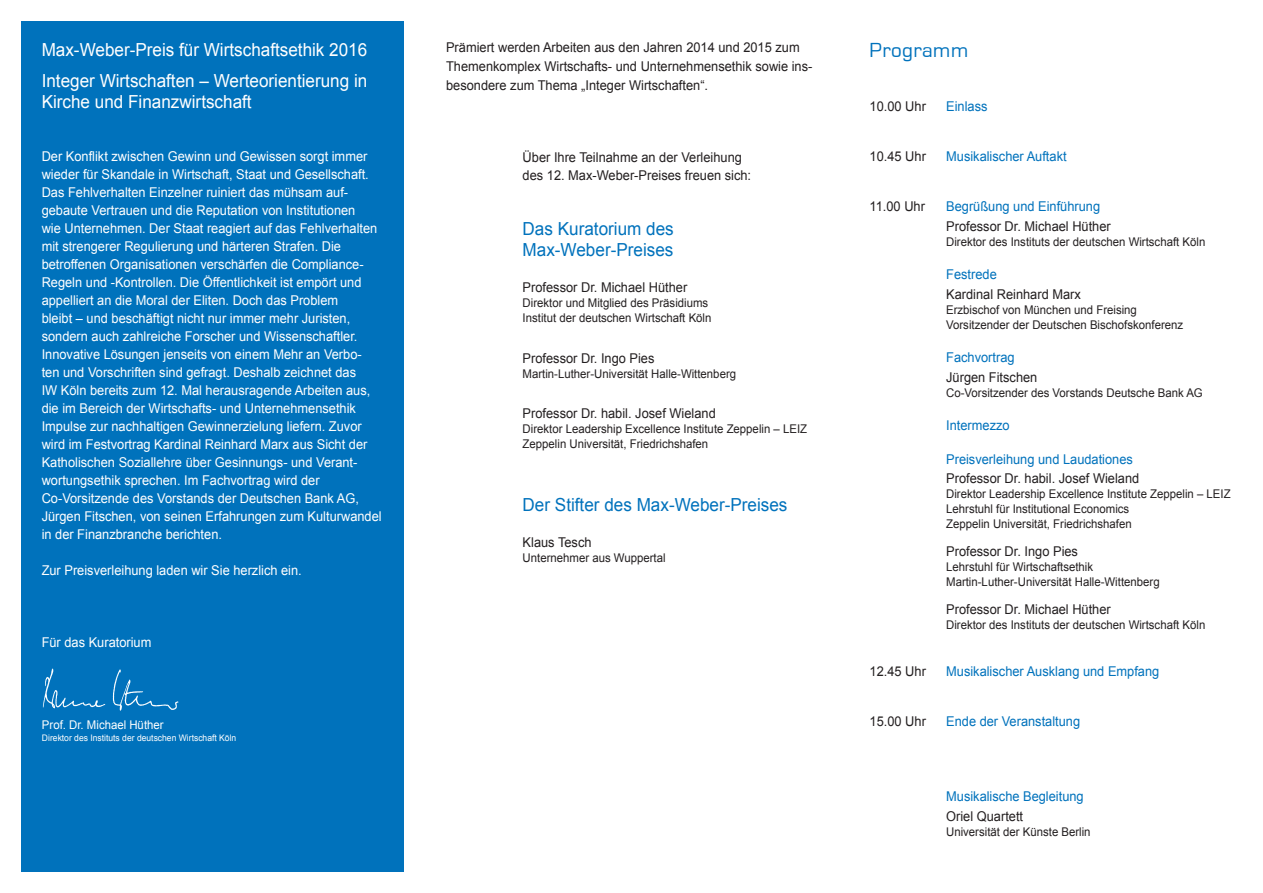
<style>
.page{position:relative;width:1263px;height:893px;background:#fff}
.page>*{position:absolute;margin:0;border:0;box-sizing:border-box;transform-origin:0 0}
.t1{font:21px "Eurostile";letter-spacing:.02em;color:#0072bc}
.t2{font:18px/31.7px "Arial";color:#fff;scale:.95 1}
.t3{font:18px/21px "Arial";color:#0072bc;scale:.95 1}
.t4{font:13.5px/18px "Arial";color:#fff;scale:.95 1}
.t5{font:13.5px/18.8px "Arial";color:#231f20;scale:.95 1}
.t6{font:13.5px "Arial";color:#0072bc;scale:.95 1}
.t7{font:12px/15px "Arial";color:#231f20;scale:.95 1}
.t8{font:12px "Arial";color:#fff;scale:.95 1}
.t9{font:9px "Arial";color:#fff;scale:.95 1}
</style>
<div class="page">
<div style="left:21px;top:21px;width:383px;height:851px;background:#0072bc"></div>
<img style="left:42px;top:668px;width:137px;height:43px">
<h2 class="t2" style="left:42px;top:34px;width:344px">Max-Weber-Preis für Wirtschaftsethik 2016<br>Integer Wirtschaften – Werteorientierung in</h2>
<h2 class="t2" style="left:42px;top:86px;width:223px">Kirche und Finanzwirtschaft</h2>
<p class="t4" style="left:42px;top:148px;width:359px">Der Konflikt zwischen Gewinn und Gewissen sorgt immer wieder für Skandale in Wirtschaft, Staat und Gesellschaft.<br>Das Fehlverhalten Einzelner ruiniert das mühsam auf&shy;gebaute Vertrauen und die Reputation von Institutionen<br>wie Unternehmen. Der Staat reagiert auf das Fehlverhalten mit strengerer Regulierung und härteren Strafen. Die betroffenen Organisationen verschärfen die Compliance-Regeln und -Kontrollen. Die Öffentlichkeit ist empört und appelliert an die Moral der Eliten. Doch das Problem<br>bleibt – und beschäftigt nicht nur immer mehr Juristen, sondern auch zahlreiche Forscher und Wissenschaftler.<br>Innovative Lösungen jenseits von einem Mehr an Verbo&shy;ten und Vorschriften sind gefragt. Deshalb zeichnet das<br>IW Köln bereits zum 12. Mal herausragende Arbeiten aus, die im Bereich der Wirtschafts- und Unternehmensethik Impulse zur nachhaltigen Gewinnerzielung liefern. Zuvor wird im Festvortrag Kardinal Reinhard Marx aus Sicht der Katholischen Soziallehre über Gesinnungs- und Verant&shy;wortungsethik sprechen. Im Fachvortrag wird der Co-Vorsitzende des Vorstands der Deutschen Bank AG, Jürgen Fitschen, von seinen Erfahrungen zum Kulturwandel in der Finanzbranche berichten.</p>
<p class="t4" style="left:42px;top:562px;width:275px">Zur Preisverleihung laden wir Sie herzlich ein.</p>
<p class="t4" style="left:42px;top:634px;width:117px">Für das Kuratorium</p>
<p class="t8" style="left:42px;top:717px;width:130px">Prof. Dr. Michael Hüther</p>
<p class="t9" style="left:42px;top:732px;width:206px">Direktor des Instituts der deutschen Wirtschaft Köln</p>
<p class="t5" style="left:446px;top:38px;width:386px">Prämiert werden Arbeiten aus den Jahren 2014 und 2015 zum<br>Themenkomplex Wirtschafts- und Unternehmensethik sowie ins&shy;besondere zum Thema „Integer Wirtschaften“.</p>
<p class="t5" style="left:523px;top:148px;width:242px">Über Ihre Teilnahme an der Verleihung des 12. Max-Weber-Preises freuen sich:</p>
<h2 class="t3" style="left:523px;top:218px;width:161px">Das Kuratorium des<br>Max-Weber-Preises</h2>
<p class="t5" style="left:523px;top:278px;width:175px">Professor Dr. Michael Hüther</p>
<p class="t7" style="left:523px;top:296px;width:200px">Direktor und Mitglied des Präsidiums<br>Institut der deutschen Wirtschaft Köln</p>
<p class="t5" style="left:523px;top:349px;width:140px">Professor Dr. Ingo Pies</p>
<p class="t7" style="left:523px;top:366px;width:226px">Martin-Luther-Universität Halle-Wittenberg</p>
<p class="t5" style="left:523px;top:404px;width:205px">Professor Dr. habil. Josef Wieland</p>
<p class="t7" style="left:523px;top:421px;width:301px">Direktor Leadership Excellence Institute Zeppelin – LEIZ<br>Zeppelin Universität, Friedrichshafen</p>
<h2 class="t3" style="left:523px;top:494px;width:280px">Der Stifter des Max-Weber-Preises</h2>
<p class="t5" style="left:523px;top:533px;width:74px">Klaus Tesch</p>
<p class="t7" style="left:523px;top:551px;width:152px">Unternehmer aus Wuppertal</p>
<h1 class="t1" style="left:870px;top:38px;width:100px">Programm</h1>
<p class="t5" style="left:870px;top:97px;width:61px">10.00 Uhr</p>
<p class="t6" style="left:946px;top:98px;width:45px">Einlass</p>
<p class="t5" style="left:870px;top:147px;width:61px">10.45 Uhr</p>
<p class="t6" style="left:946px;top:148px;width:128px">Musikalischer Auftakt</p>
<p class="t5" style="left:870px;top:197px;width:60px">11.00 Uhr</p>
<p class="t6" style="left:946px;top:198px;width:164px">Begrüßung und Einführung</p>
<p class="t5" style="left:946px;top:217px;width:175px">Professor Dr. Michael Hüther</p>
<p class="t7" style="left:946px;top:234px;width:274px">Direktor des Instituts der deutschen Wirtschaft Köln</p>
<p class="t6" style="left:946px;top:266px;width:55px">Festrede</p>
<p class="t5" style="left:946px;top:285px;width:143px">Kardinal Reinhard Marx</p>
<p class="t7" style="left:946px;top:302px;width:251px">Erzbischof von München und Freising<br>Vorsitzender der Deutschen Bischofskonferenz</p>
<p class="t6" style="left:946px;top:349px;width:74px">Fachvortrag</p>
<p class="t5" style="left:946px;top:368px;width:98px">Jürgen Fitschen</p>
<p class="t7" style="left:946px;top:385px;width:272px">Co-Vorsitzender des Vorstands Deutsche Bank AG</p>
<p class="t6" style="left:946px;top:417px;width:68px">Intermezzo</p>
<p class="t6" style="left:946px;top:450px;width:198px">Preisverleihung und Laudationes</p>
<p class="t5" style="left:946px;top:469px;width:205px">Professor Dr. habil. Josef Wieland</p>
<p class="t7" style="left:946px;top:487px;width:301px">Direktor Leadership Excellence Institute Zeppelin – LEIZ<br>Lehrstuhl für Institutional Economics<br>Zeppelin Universität, Friedrichshafen</p>
<p class="t5" style="left:946px;top:542px;width:140px">Professor Dr. Ingo Pies</p>
<p class="t7" style="left:946px;top:560px;width:226px">Lehrstuhl für Wirtschaftsethik<br>Martin-Luther-Universität Halle-Wittenberg</p>
<p class="t5" style="left:946px;top:600px;width:175px">Professor Dr. Michael Hüther</p>
<p class="t7" style="left:946px;top:618px;width:274px">Direktor des Instituts der deutschen Wirtschaft Köln</p>
<p class="t5" style="left:870px;top:662px;width:61px">12.45 Uhr</p>
<p class="t6" style="left:946px;top:662px;width:226px">Musikalischer Ausklang und Empfang</p>
<p class="t5" style="left:870px;top:712px;width:61px">15.00 Uhr</p>
<p class="t6" style="left:946px;top:712px;width:143px">Ende der Veranstaltung</p>
<p class="t6" style="left:946px;top:788px;width:146px">Musikalische Begleitung</p>
<p class="t5" style="left:946px;top:807px;width:83px">Oriel Quartett</p>
<p class="t7" style="left:946px;top:824px;width:154px">Universität der Künste Berlin</p>
</div>
